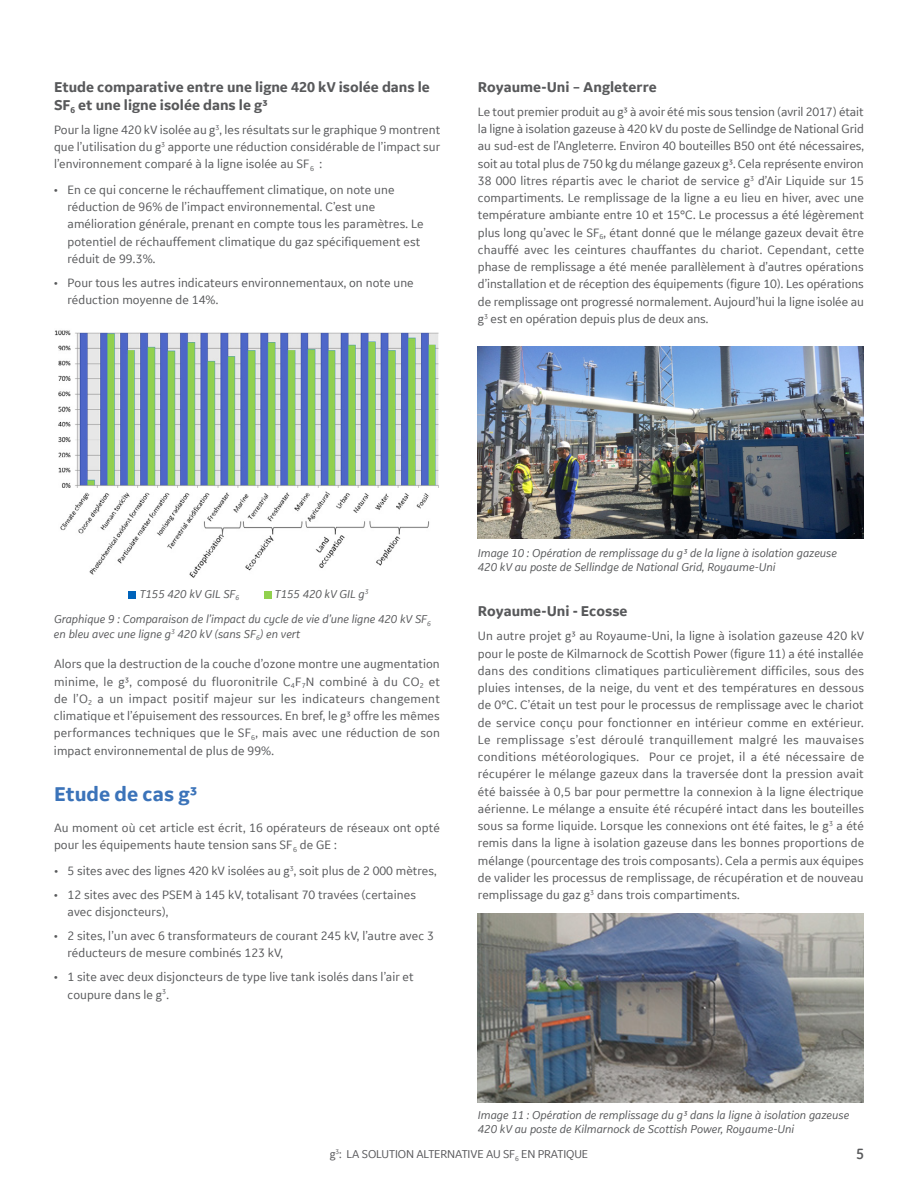
<style>
.page{position:relative;width:918px;height:1188px;background:#fff}
.page>*{position:absolute;margin:0;border:0;box-sizing:border-box;transform-origin:0 0}
.t1{font:700 21px "GE Inspira Sans";color:#3b73b9}
.t2{font:700 15px/18px "GE Inspira Sans";color:#58595b}
.t3{font:700 15px "GE Inspira";color:#58595b}
.t4{font:12.75px/17.2px "GE Inspira Sans";letter-spacing:.005em;color:#58595b}
.t5{font:italic 12px/14.4px "GE Inspira Sans";color:#58595b}
.t6{font:12px "GE Inspira Sans";letter-spacing:-.01em;color:#58585b}
</style>
<div class="page">
<img style="left:55px;top:330px;width:384px;height:248px">
<img style="left:478px;top:346px;width:386px;height:193px">
<img style="left:478px;top:914px;width:386px;height:188px">
<div style="left:129px;top:591px;width:7px;height:7px;background:#0063ba"></div>
<div style="left:264px;top:591px;width:8px;height:7px;background:#91d14e"></div>
<p class="t2" style="left:54px;top:78px;width:377px">Etude comparative entre une ligne 420 kV isolée dans le<br>SF<sub>6</sub> et une ligne isolée dans le g³</p>
<p class="t4" style="left:54px;top:121px;width:388px;text-align:justify">Pour la ligne 420 kV isolée au g<sup>3</sup>, les résultats sur le graphique 9 montrent que l’utilisation du g<sup>3</sup> apporte une réduction considérable de l’impact sur l’environnement comparé à la ligne isolée au SF<sub>6</sub> :</p>
<p class="t4" style="left:67px;top:181px;width:358px;text-indent:-14px">• En ce qui concerne le réchauffement climatique, on note une réduction de 96% de l’impact environnemental. C’est une amélioration générale, prenant en compte tous les paramètres. Le potentiel de réchauffement climatique du gaz spécifiquement est réduit de 99.3%.</p>
<p class="t4" style="left:67px;top:274px;width:348px;text-indent:-14px">• Pour tous les autres indicateurs environnementaux, on note une réduction moyenne de 14%.</p>
<p class="t2" style="left:478px;top:78px;width:180px">Royaume-Uni – Angleterre</p>
<p class="t4" style="left:478px;top:103px;width:388px;text-align:justify">Le tout premier produit au g³ à avoir été mis sous tension (avril 2017) était la ligne à isolation gazeuse à 420 kV du poste de Sellindge de National Grid au sud-est de l’Angleterre. Environ 40 bouteilles B50 ont été nécessaires, soit au total plus de 750 kg du mélange gazeux g³. Cela représente environ 38 000 litres répartis avec le chariot de service g<sup>3</sup> d’Air Liquide sur 15 compartiments. Le remplissage de la ligne a eu lieu en hiver, avec une température ambiante entre 10 et 15°C. Le processus a été légèrement plus long qu’avec le SF<sub>6</sub>, étant donné que le mélange gazeux devait être chauffé avec les ceintures chauffantes du chariot. Cependant, cette phase de remplissage a été menée parallèlement à d’autres opérations d’installation et de réception des équipements (figure 10). Les opérations de remplissage ont progressé normalement. Aujourd’hui la ligne isolée au g<sup>3</sup> est en opération depuis plus de deux ans.</p>
<p class="t5" style="left:140px;top:586px;width:101px">T155 420 kV GIL SF<sub>6</sub></p>
<p class="t5" style="left:275px;top:586px;width:95px">T155 420 kV GIL g<sup>3</sup></p>
<p class="t5" style="left:54px;top:612px;width:379px">Graphique 9 : Comparaison de l’impact du cycle de vie d’une ligne 420 kV SF<sub>6 </sub>en bleu avec une ligne g<sup>3</sup> 420 kV (sans SF<sub>6</sub>) en vert</p>
<p class="t4" style="left:54px;top:655px;width:388px;text-align:justify">Alors que la destruction de la couche d’ozone montre une augmentation minime, le g³, composé du fluoronitrile C<sub>4</sub>F<sub>7</sub>N combiné à du CO<sub>2</sub> et de l’O<sub>2</sub> a un impact positif majeur sur les indicateurs changement climatique et l’épuisement des ressources. En bref, le g³ offre les mêmes performances techniques que le SF<sub>6</sub>, mais avec une réduction de son impact environnemental de plus de 99%.</p>
<h1 class="t1" style="left:54px;top:781px;width:145px">Etude de cas g³</h1>
<p class="t4" style="left:54px;top:819px;width:387px">Au moment où cet article est écrit, 16 opérateurs de réseaux ont opté pour les équipements haute tension sans SF<sub>6</sub> de GE :</p>
<p class="t4" style="left:54px;top:862px;width:384px">• 5 sites avec des lignes 420 kV isolées au g<sup>3</sup>, soit plus de 2 000 mètres,</p>
<p class="t4" style="left:67px;top:886px;width:350px;text-indent:-14px">• 12 sites avec des PSEM à 145 kV, totalisant 70 travées (certaines avec disjoncteurs),</p>
<p class="t4" style="left:67px;top:927px;width:368px;text-indent:-14px">• 2 sites, l’un avec 6 transformateurs de courant 245 kV, l’autre avec 3 réducteurs de mesure combinés 123 kV,</p>
<p class="t4" style="left:67px;top:968px;width:348px;text-indent:-14px">• 1 site avec deux disjoncteurs de type live tank isolés dans l’air et coupure dans le g<sup>3</sup>.</p>
<p class="t5" style="left:478px;top:546px;width:360px">Image 10 : Opération de remplissage du g³ de la ligne à isolation gazeuse<br>420 kV au poste de Sellindge de National Grid, Royaume-Uni</p>
<p class="t2" style="left:478px;top:602px;width:151px">Royaume-Uni - Ecosse</p>
<p class="t4" style="left:478px;top:627px;width:388px;text-align:justify">Un autre projet g³ au Royaume-Uni, la ligne à isolation gazeuse 420 kV pour le poste de Kilmarnock de Scottish Power (figure 11) a été installée dans des conditions climatiques particulièrement difficiles, sous des pluies intenses, de la neige, du vent et des températures en dessous de 0°C. C’était un test pour le processus de remplissage avec le chariot de service conçu pour fonctionner en intérieur comme en extérieur.<br>Le remplissage s’est déroulé tranquillement malgré les mauvaises conditions météorologiques. Pour ce projet, il a été nécessaire de récupérer le mélange gazeux dans la traversée dont la pression avait été baissée à 0,5 bar pour permettre la connexion à la ligne électrique aérienne. Le mélange a ensuite été récupéré intact dans les bouteilles sous sa forme liquide. Lorsque les connexions ont été faites, le g<sup>3</sup> a été remis dans la ligne à isolation gazeuse dans les bonnes proportions de mélange (pourcentage des trois composants). Cela a permis aux équipes de valider les processus de remplissage, de récupération et de nouveau remplissage du gaz g<sup>3</sup> dans trois compartiments.</p>
<p class="t5" style="left:478px;top:1107px;width:373px">Image 11 : Opération de remplissage du g³ dans la ligne à isolation gazeuse<br>420 kV au poste de Kilmarnock de Scottish Power, Royaume-Uni</p>
<p class="t6" style="left:330px;top:1147px;width:260px">g<sup>3</sup>: LA SOLUTION ALTERNATIVE AU SF<sub>6</sub> EN PRATIQUE</p>
<p class="t3" style="left:856px;top:1144px;width:9px">5</p>
</div>
